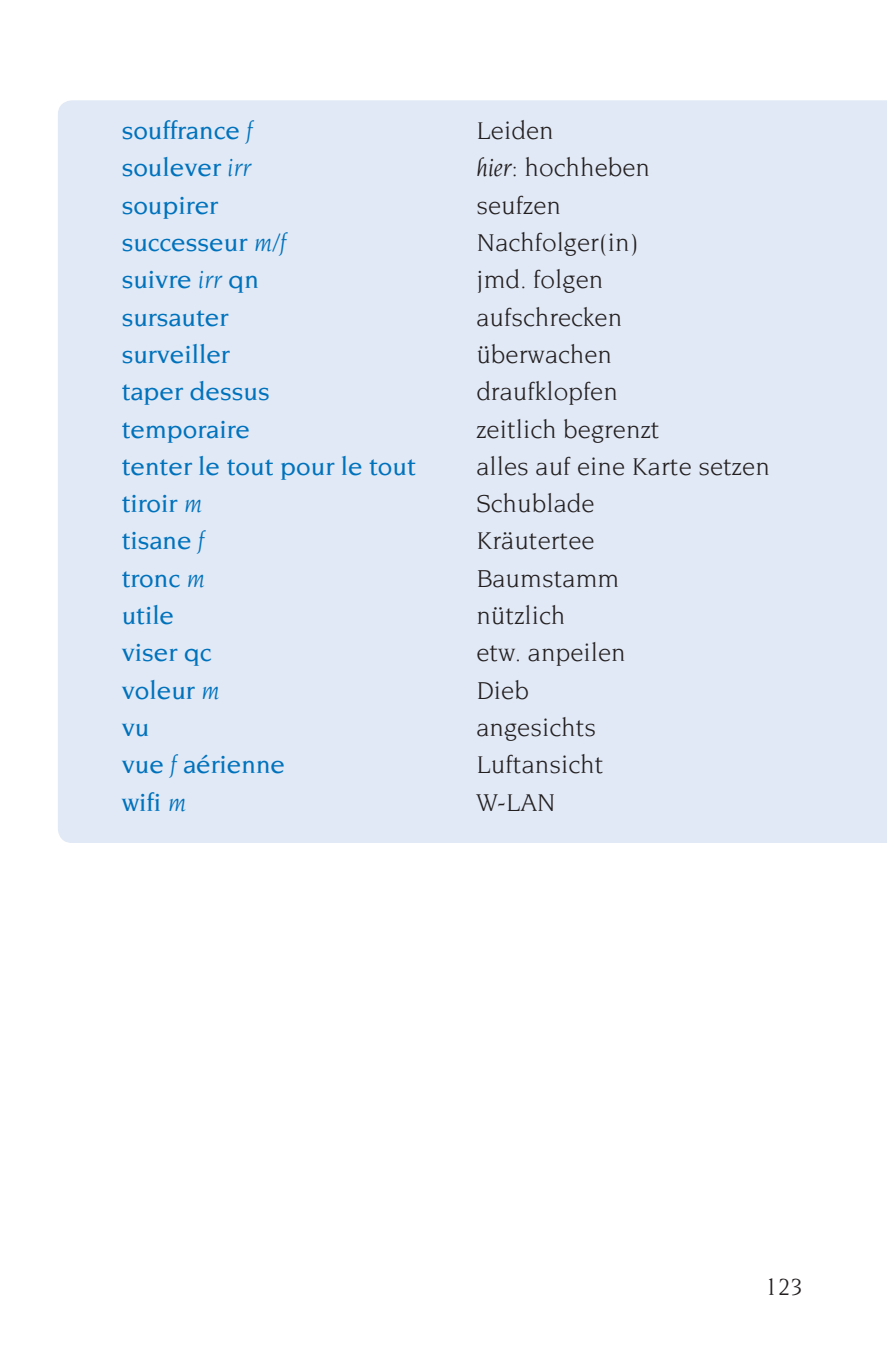
<style>
.page{position:relative;width:887px;height:1348px;background:#fff}
.page>*{position:absolute;margin:0;border:0;box-sizing:border-box;transform-origin:0 0}
.t1{font:26.25px "Novarese Std";color:#231f20}
.t2{font:500 26.25px "Novarese Std";color:#0072bc}
.t3{font:25px "Novarese Std";color:#231f20}
.s1{font-weight:400;font-style:italic}
.s2{font-style:italic}
</style>
<div class="page">
<div style="left:58px;top:100px;width:828px;height:743px;background:#e1e9f6"></div>
<p class="t2" style="left:122px;top:116px;width:132px">souffrance <span class="s1">f</span></p>
<p class="t1" style="left:476px;top:116px;width:79px">Leiden</p>
<p class="t2" style="left:122px;top:153px;width:131px">soulever <span class="s1">irr</span></p>
<p class="t1" style="left:476px;top:154px;width:175px"><span class="s2">hier:</span> hochheben</p>
<p class="t2" style="left:122px;top:190px;width:98px">soupirer</p>
<p class="t1" style="left:476px;top:191px;width:86px">seufzen</p>
<p class="t2" style="left:122px;top:228px;width:166px">successeur <span class="s1">m/f</span></p>
<p class="t1" style="left:476px;top:228px;width:163px">Nachfolger(in)</p>
<p class="t2" style="left:122px;top:265px;width:139px">suivre <span class="s1">irr</span> qn</p>
<p class="t1" style="left:476px;top:265px;width:128px">jmd. folgen</p>
<p class="t2" style="left:122px;top:302px;width:108px">sursauter</p>
<p class="t1" style="left:476px;top:303px;width:147px">aufschrecken</p>
<p class="t2" style="left:122px;top:340px;width:109px">surveiller</p>
<p class="t1" style="left:476px;top:340px;width:137px">überwachen</p>
<p class="t2" style="left:122px;top:377px;width:149px">taper dessus</p>
<p class="t1" style="left:476px;top:377px;width:143px">draufklopfen</p>
<p class="t2" style="left:122px;top:414px;width:130px">temporaire</p>
<p class="t1" style="left:476px;top:415px;width:185px">zeitlich begrenzt</p>
<p class="t2" style="left:122px;top:452px;width:295px">tenter le tout pour le tout</p>
<p class="t1" style="left:476px;top:452px;width:295px">alles auf eine Karte setzen</p>
<p class="t2" style="left:122px;top:489px;width:82px">tiroir <span class="s1">m</span></p>
<p class="t1" style="left:476px;top:489px;width:120px">Schublade</p>
<p class="t2" style="left:122px;top:526px;width:84px">tisane <span class="s1">f</span></p>
<p class="t1" style="left:476px;top:527px;width:120px">Kräutertee</p>
<p class="t2" style="left:122px;top:563px;width:85px">tronc <span class="s1">m</span></p>
<p class="t1" style="left:476px;top:564px;width:144px">Baumstamm</p>
<p class="t2" style="left:122px;top:601px;width:54px">utile</p>
<p class="t1" style="left:476px;top:601px;width:91px">nützlich</p>
<p class="t2" style="left:122px;top:638px;width:91px">viser qc</p>
<p class="t1" style="left:476px;top:638px;width:151px">etw. anpeilen</p>
<p class="t2" style="left:122px;top:675px;width:100px">voleur <span class="s1">m</span></p>
<p class="t1" style="left:476px;top:676px;width:54px">Dieb</p>
<p class="t2" style="left:122px;top:713px;width:29px">vu</p>
<p class="t1" style="left:476px;top:713px;width:121px">angesichts</p>
<p class="t2" style="left:122px;top:750px;width:165px">vue <span class="s1">f</span> aérienne</p>
<p class="t1" style="left:476px;top:750px;width:128px">Luftansicht</p>
<p class="t2" style="left:122px;top:787px;width:66px">wifi <span class="s1">m</span></p>
<p class="t1" style="left:476px;top:788px;width:81px">W-LAN</p>
<p class="t3" style="left:764px;top:1273px;width:39px">123</p>
</div>
